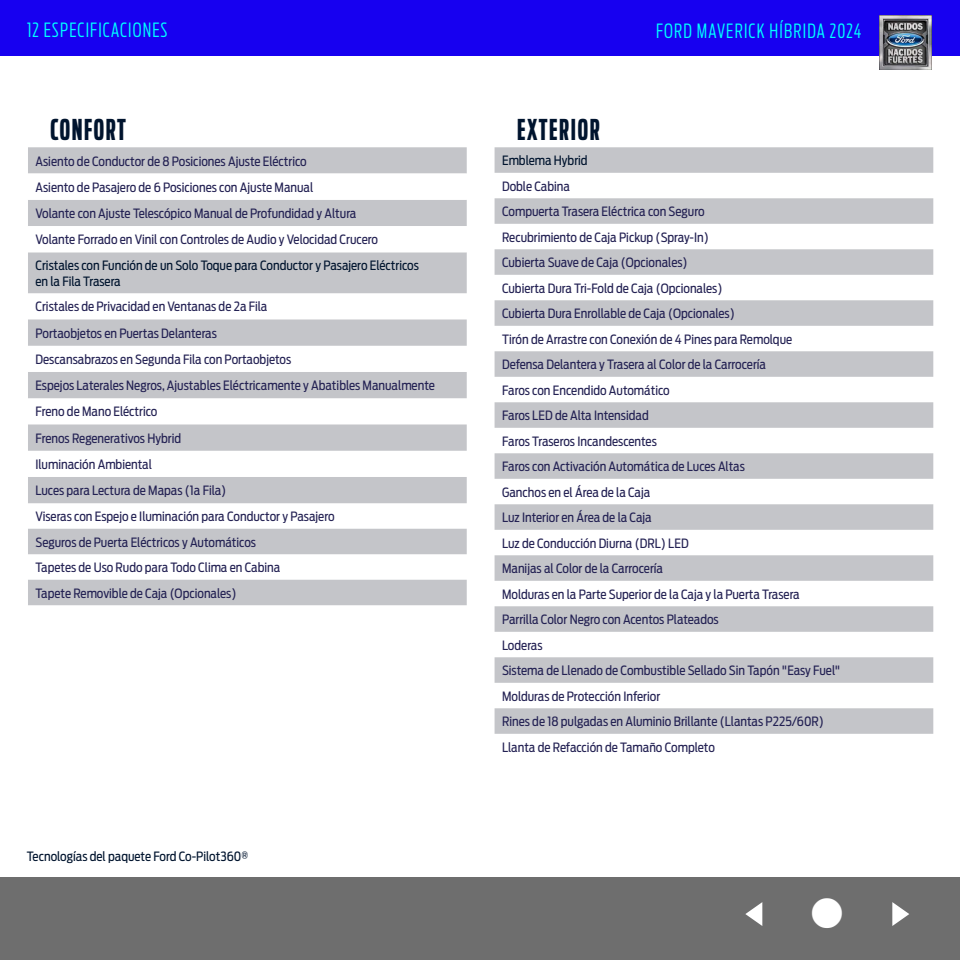
<style>
.page{position:relative;width:960px;height:960px;background:#fff}
.page>*{position:absolute;margin:0;border:0;box-sizing:border-box;transform-origin:0 0}
.t1{font:38.25px "Webdings";color:#fff;scale:1.42 1}
.t2{font:700 28.5px "Ford Antenna Comp";letter-spacing:.06em;color:#00142e}
.t3{font:300 19.5px "Ford Antenna Extra Cond";letter-spacing:.06em;color:#0ff}
.t4{font:12.75px/25.5px "Ford Antenna Cond";color:#232153}
.t5{font:12.75px/15.8px "Ford Antenna Cond";color:#00142e}
</style>
<div class="page">
<div style="left:0;top:878px;width:960px;height:82px;background:#6e6e6e"></div>
<div style="left:0;top:0;width:960px;height:56px;background:#1700f0"></div>
<img style="left:880px;top:15px;width:52px;height:55px">
<svg style="left:28px;top:147px;width:439px;height:458px;fill:#c4c5c9"></svg>
<svg style="left:28px;top:174px;width:439px;height:78px"></svg>
<svg style="left:495px;top:147px;width:438px;height:587px"></svg>
<h3 class="t3" style="left:27px;top:14px;width:142px">12 ESPECIFICACIONES</h3>
<h3 class="t3" style="left:656px;top:15px;width:207px">FORD MAVERICK HÍBRIDA 2024</h3>
<h2 class="t2" style="left:50px;top:105px;width:77px">CONFORT</h2>
<p class="t4" style="left:35px;top:146px;width:344px;line-height:26.2px">Asiento de Conductor de 8 Posiciones Ajuste Eléctrico<br>Asiento de Pasajero de 6 Posiciones con Ajuste Manual<br>Volante con Ajuste Telescópico Manual de Profundidad y Altura Volante Forrado en Vinil con Controles de Audio y Velocidad Crucero</p>
<p class="t5" style="left:35px;top:256px;width:385px">Cristales con Función de un Solo Toque para Conductor y Pasajero Eléctricos en la Fila Trasera</p>
<p class="t4" style="left:35px;top:292px;width:401px;line-height:26px">Cristales de Privacidad en Ventanas de 2a Fila<br>Portaobjetos en Puertas Delanteras<br>Descansabrazos en Segunda Fila con Portaobjetos<br>Espejos Laterales Negros, Ajustables Eléctricamente y Abatibles Manualmente Freno de Mano Eléctrico<br>Frenos Regenerativos Hybrid<br>Iluminación Ambiental<br>Luces para Lectura de Mapas (1a Fila)<br>Viseras con Espejo e Iluminación para Conductor y Pasajero<br>Seguros de Puerta Eléctricos y Automáticos<br>Tapetes de Uso Rudo para Todo Clima en Cabina<br>Tapete Removible de Caja (Opcionales)</p>
<p class="t5" style="left:27px;top:847px;width:223px">Tecnologías del paquete Ford Co-Pilot360®</p>
<h2 class="t2" style="left:517px;top:105px;width:84px">EXTERIOR</h2>
<p class="t5" style="left:502px;top:151px;width:87px">Emblema Hybrid</p>
<p class="t4" style="left:502px;top:172px;width:340px">Doble Cabina<br>Compuerta Trasera Eléctrica con Seguro<br>Recubrimiento de Caja Pickup (Spray-In)<br>Cubierta Suave de Caja (Opcionales)<br>Cubierta Dura Tri-Fold de Caja (Opcionales)<br>Cubierta Dura Enrollable de Caja (Opcionales)<br>Tirón de Arrastre con Conexión de 4 Pines para Remolque<br>Defensa Delantera y Trasera al Color de la Carrocería<br>Faros con Encendido Automático<br>Faros LED de Alta Intensidad<br>Faros Traseros Incandescentes<br>Faros con Activación Automática de Luces Altas<br>Ganchos en el Área de la Caja<br>Luz Interior en Área de la Caja<br>Luz de Conducción Diurna (DRL) LED<br>Manijas al Color de la Carrocería<br>Molduras en la Parte Superior de la Caja y la Puerta Trasera<br>Parrilla Color Negro con Acentos Plateados<br>Loderas<br>Sistema de Llenado de Combustible Sellado Sin Tapón "Easy Fuel" Molduras de Protección Inferior<br>Rines de 18 pulgadas en Aluminio Brillante (Llantas P225/60R)<br>Llanta de Refacción de Tamaño Completo</p>
<h1 class="t1" style="left:732px;top:895px;width:138px">✓■ ✔</h1>
</div>
